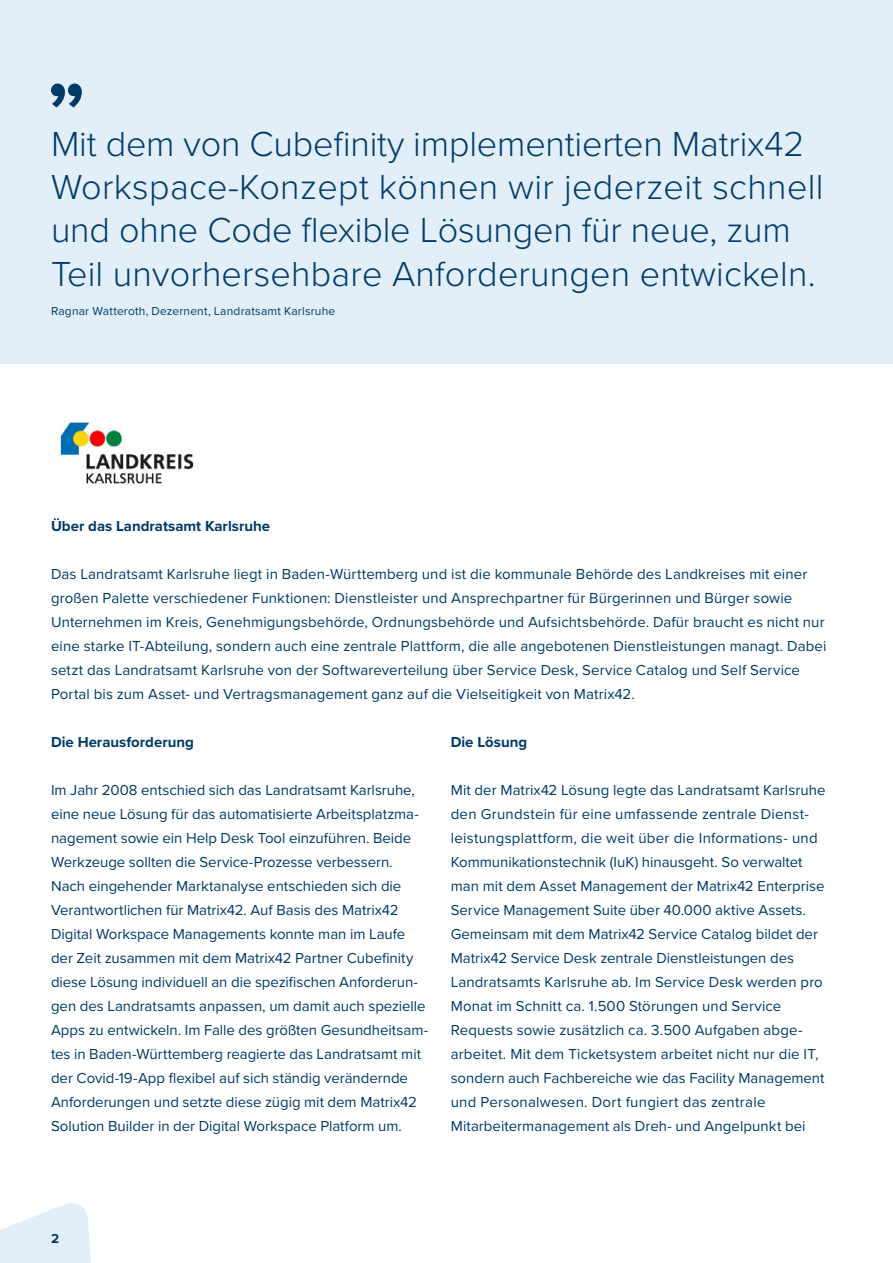
<style>
.page{position:relative;width:893px;height:1263px;background:#fff}
.page>*{position:absolute;margin:0;border:0;box-sizing:border-box;transform-origin:0 0}
.t1{font:300 36px/43.2px "Proxima Nova";letter-spacing:.005em;color:#003c6b}
.t2{font:15px/24px "Proxima Nova";letter-spacing:.005em;color:#003a69}
.t3{font:700 15px "Proxima Nova";color:#003a69}
.t4{font:700 13.5px "Proxima Nova";color:#003a69}
.t5{font:12px "Proxima Nova";letter-spacing:.015em;color:#003c6b}
</style>
<div class="page">
<svg style="left:0;top:1203px;width:91px;height:60px"></svg>
<div style="left:0;top:0;width:893px;height:363px;background:#e2eef8"></div>
<svg style="left:51px;top:84px;width:31px;height:23px"></svg>
<img style="left:60px;top:421px;width:134px;height:63px">
<h1 class="t1" style="left:51px;top:120px;width:774px">Mit dem von Cubefinity implementierten Matrix42<br>Workspace-Konzept können wir jederzeit schnell und ohne Code flexible Lösungen für neue, zum Teil unvorhersehbare Anforderungen entwickeln.</h1>
<p class="t5" style="left:51px;top:302px;width:286px">Ragnar Watteroth, Dezernent, Landratsamt Karlsruhe</p>
<p class="t3" style="left:51px;top:515px;width:221px">Über das Landratsamt Karlsruhe</p>
<p class="t2" style="left:51px;top:561px;width:777px">Das Landratsamt Karlsruhe liegt in Baden-Württemberg und ist die kommunale Behörde des Landkreises mit einer großen Palette verschiedener Funktionen: Dienstleister und Ansprechpartner für Bürgerinnen und Bürger sowie Unternehmen im Kreis, Genehmigungsbehörde, Ordnungsbehörde und Aufsichtsbehörde. Dafür braucht es nicht nur eine starke IT-Abteilung, sondern auch eine zentrale Plattform, die alle angebotenen Dienstleistungen managt. Dabei setzt das Landratsamt Karlsruhe von der Softwareverteilung über Service Desk, Service Catalog und Self Service Portal bis zum Asset- und Vertragsmanagement ganz auf die Vielseitigkeit von Matrix42.</p>
<p class="t3" style="left:51px;top:731px;width:144px">Die Herausforderung</p>
<p class="t2" style="left:51px;top:777px;width:379px">Im Jahr 2008 entschied sich das Landratsamt Karlsruhe, eine neue Lösung für das automatisierte Arbeitsplatzma&shy;nagement sowie ein Help Desk Tool einzuführen. Beide Werkzeuge sollten die Service-Prozesse verbessern.<br>Nach eingehender Marktanalyse entschieden sich die Verantwortlichen für Matrix42. Auf Basis des Matrix42<br>Digital Workspace Managements konnte man im Laufe der Zeit zusammen mit dem Matrix42 Partner Cubefinity diese Lösung individuell an die spezifischen Anforderun&shy;gen des Landratsamts anpassen, um damit auch spezielle Apps zu entwickeln. Im Falle des größten Gesundheitsam&shy;tes in Baden-Württemberg reagierte das Landratsamt mit der Covid-19-App flexibel auf sich ständig verändernde Anforderungen und setzte diese zügig mit dem Matrix42<br>Solution Builder in der Digital Workspace Platform um.</p>
<p class="t3" style="left:451px;top:731px;width:78px">Die Lösung</p>
<p class="t2" style="left:451px;top:777px;width:376px">Mit der Matrix42 Lösung legte das Landratsamt Karlsruhe den Grundstein für eine umfassende zentrale Dienst&shy;leistungsplattform, die weit über die Informations- und Kommunikationstechnik (IuK) hinausgeht. So verwaltet man mit dem Asset Management der Matrix42 Enterprise Service Management Suite über 40.000 aktive Assets.<br>Gemeinsam mit dem Matrix42 Service Catalog bildet der Matrix42 Service Desk zentrale Dienstleistungen des Landratsamts Karlsruhe ab. Im Service Desk werden pro Monat im Schnitt ca. 1.500 Störungen und Service Requests sowie zusätzlich ca. 3.500 Aufgaben abge&shy;arbeitet. Mit dem Ticketsystem arbeitet nicht nur die IT, sondern auch Fachbereiche wie das Facility Management und Personalwesen. Dort fungiert das zentrale Mitarbeitermanagement als Dreh- und Angelpunkt bei</p>
<p class="t4" style="left:51px;top:1228px;width:10px">2</p>
</div>
